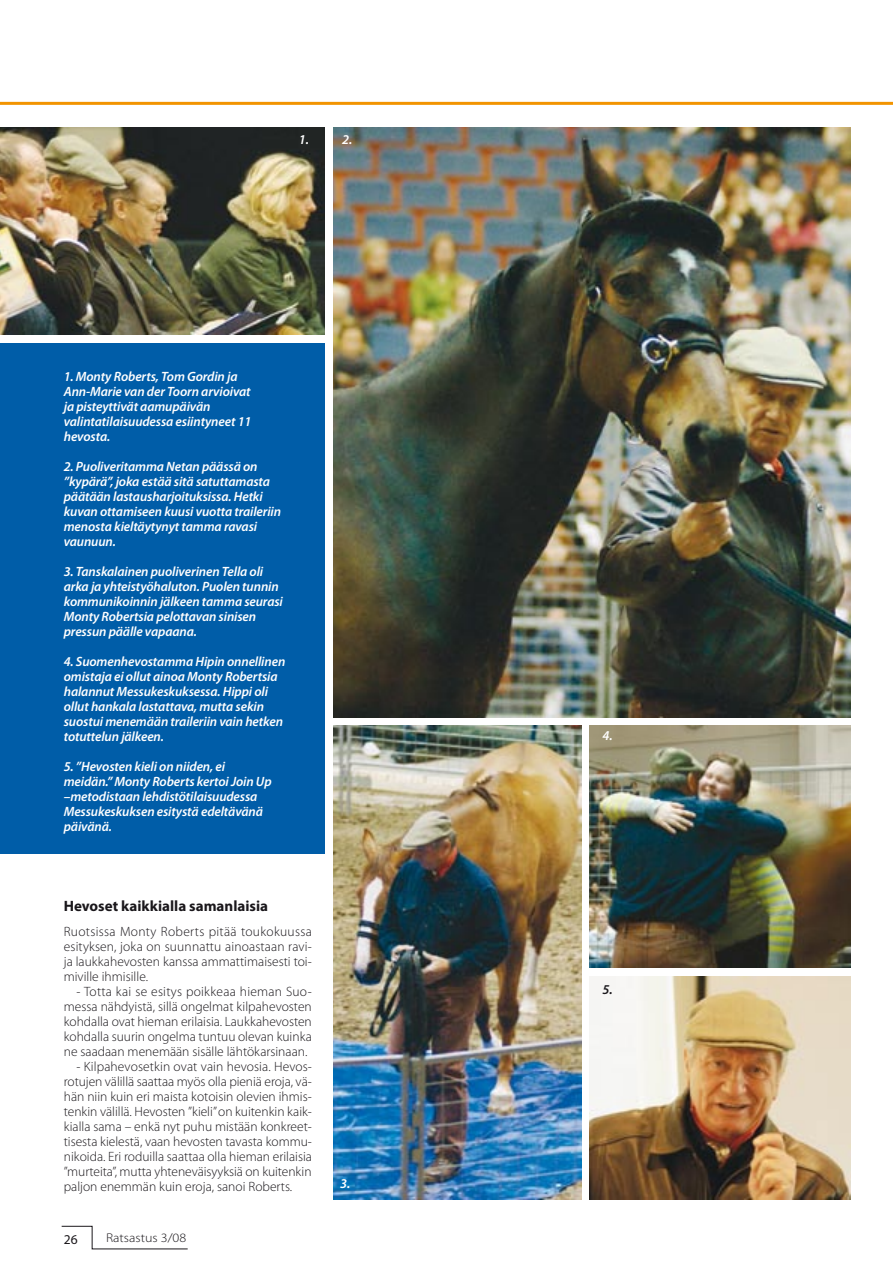
<style>
.page{position:relative;width:893px;height:1263px;background:#fff}
.page>*{position:absolute;margin:0;border:0;box-sizing:border-box;transform-origin:0 0}
.t1{font:700 15px "Myriad Pro";color:#1a171b}
.t2{font:italic 600 13.5px/15px "Myriad Pro";letter-spacing:-.01em;color:#fff}
.t3{font:300 13.5px/15px "Myriad Pro";color:#1a171b;text-align:justify}
.t4{font:13.5px "Myriad Pro";color:#1a171b}
.t5{font:italic 600 13.5px "Myriad Pro";color:#1a171b}
.t6{font:300 12.75px "Myriad Pro";color:#1a171b;scale:1.1 1}
</style>
<div class="page">
<svg style="left:61px;top:1225px;width:127px;height:25px"></svg>
<img style="left:0;top:101px;width:893px;height:1099px">
<p class="t2" style="left:299px;top:132px;width:12px">1.</p>
<p class="t2" style="left:342px;top:132px;width:12px">2.</p>
<p class="t2" style="left:64px;top:369px;width:189px">1. Monty Roberts, Tom Gordin ja<br>Ann-Marie van der Toorn arvioivat ja pisteyttivät aamupäivän valintatilaisuudessa esiintyneet 11 hevosta.</p>
<p class="t2" style="left:64px;top:459px;width:219px">2. Puoliveritamma Netan päässä on ”kypärä”, joka estää sitä satuttamasta päätään lastausharjoituksissa. Hetki kuvan ottamiseen kuusi vuotta traileriin menosta kieltäytynyt tamma ravasi vaunuun.</p>
<p class="t2" style="left:64px;top:564px;width:221px">3. Tanskalainen puoliverinen Tella oli arka ja yhteistyöhaluton. Puolen tunnin kommunikoinnin jälkeen tamma seurasi Monty Robertsia pelottavan sinisen pressun päälle vapaana.</p>
<p class="t2" style="left:64px;top:654px;width:223px">4. Suomenhevostamma Hipin onnellinen omistaja ei ollut ainoa Monty Robertsia halannut Messukeskuksessa. Hippi oli ollut hankala lastattava, mutta sekin suostui menemään traileriin vain hetken totuttelun jälkeen.</p>
<p class="t2" style="left:64px;top:759px;width:209px">5. ”Hevosten kieli on niiden, ei meidän.” Monty Roberts kertoi Join Up –metodistaan lehdistötilaisuudessa<br>Messukeskuksen esitystä edeltävänä päivänä.</p>
<p class="t1" style="left:64px;top:896px;width:206px">Hevoset kaikkialla samanlaisia</p>
<p class="t3" style="left:64px;top:924px;width:250px">Ruotsissa Monty Roberts pitää toukokuussa esityksen, joka on suunnattu ainoastaan ravi&shy;ja laukkahevosten kanssa ammattimaisesti toi&shy;miville ihmisille.</p>
<p class="t3" style="left:64px;top:984px;width:250px;text-indent:13px">- Totta kai se esitys poikkeaa hieman Suo&shy;messa nähdyistä, sillä ongelmat kilpahevosten kohdalla ovat hieman erilaisia. Laukkahevosten kohdalla suurin ongelma tuntuu olevan kuinka ne saadaan menemään sisälle lähtökarsinaan.</p>
<p class="t3" style="left:64px;top:1059px;width:250px;text-indent:13px">- Kilpahevosetkin ovat vain hevosia. Hevos&shy;rotujen välillä saattaa myös olla pieniä eroja, vä&shy;hän niin kuin eri maista kotoisin olevien ihmis&shy;tenkin välillä. Hevosten ”kieli” on kuitenkin kaik&shy;kialla sama – enkä nyt puhu mistään konkreet&shy;tisesta kielestä, vaan hevosten tavasta kommu&shy;nikoida. Eri roduilla saattaa olla hieman erilaisia ”murteita”, mutta yhteneväisyyksiä on kuitenkin paljon enemmän kuin eroja, sanoi Roberts.</p>
<p class="t4" style="left:64px;top:1232px;width:15px">26</p>
<p class="t6" style="left:106px;top:1230px;width:74px">Ratsastus 3/08</p>
<p class="t2" style="left:340px;top:1175px;width:12px">3.</p>
<p class="t2" style="left:602px;top:728px;width:12px">4.</p>
<p class="t5" style="left:602px;top:981px;width:12px">5.</p>
</div>
